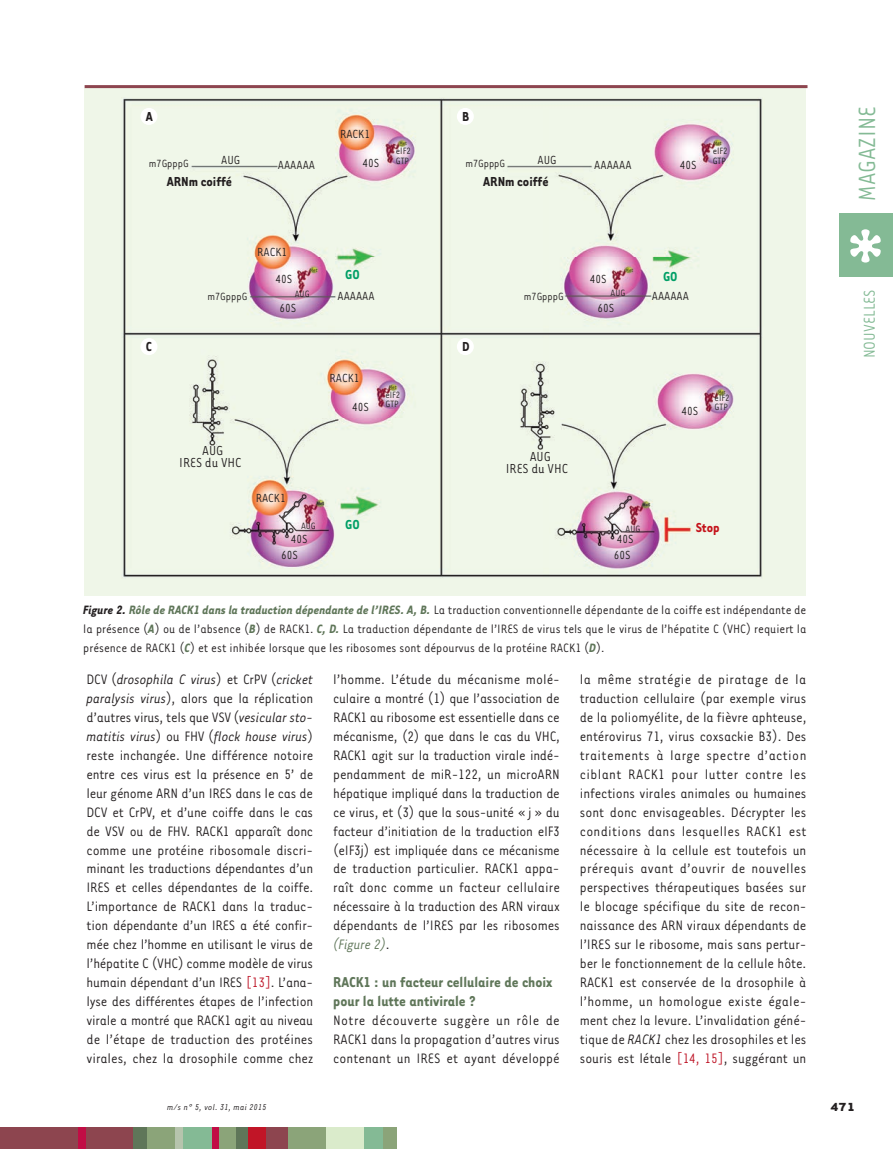
<style>
.page{position:relative;width:893px;height:1149px;background:#fff}
.page>*{position:absolute;margin:0;border:0;box-sizing:border-box;transform-origin:0 0}
.t1{font:27px "Tarzana Narrow";color:#84ba95}
.t2{font:18px "Tarzana Narrow";color:#84ba95}
.t3{font:700 16.5px/18.9px "Tarzana Narrow";color:#5f7659}
.t4{font:15.75px/18.9px "Tarzana Narrow";letter-spacing:-.005em;color:#231f20;text-align:justify}
.t5{font:700 15px "Tarzana Narrow";color:#231f20}
.t6{font:15px "Tarzana Narrow";color:#231f20}
.t7{font:700 15px "Tarzana Narrow";color:#009f66}
.t8{font:700 15px "Tarzana Narrow";color:#c4121a}
.t9{font:13.95px/18.9px "Tarzana Narrow";color:#231f20;text-align:justify}
.t10{font:13.5px "Tarzana Narrow";color:#231f20}
.t11{font:700 13.5px "Tarzana Wide";color:#231f20}
.t12{font:12px "Tarzana Narrow";color:#231f20}
.t13{font:10.5px/9px "Tarzana Narrow";color:#231f20}
.t14{font:italic 9.75px "Tarzana Narrow";letter-spacing:.025em;color:#231f20}
.t15{font:6px "Tarzana Narrow";color:#231f20}
.s1{font-weight:700;font-style:italic}
.s2{font-weight:700;font-style:italic;color:#5f7659}
.s3{font-style:italic}
.s4{color:#bf182a}
.s5{font-style:italic;color:#5f7659}
</style>
<div class="page">
<div style="left:0;top:1127px;width:134px;height:21px;background:#8d454f"></div>
<div style="left:235px;top:1127px;width:13px;height:21px;background:#5f7659"></div>
<div style="left:78px;top:1127px;width:7px;height:21px;background:#c10d45"></div>
<div style="left:133px;top:1127px;width:22px;height:21px;background:#5f7659"></div>
<div style="left:147px;top:1127px;width:29px;height:21px;background:#8ba479"></div>
<div style="left:175px;top:1127px;width:8px;height:21px;background:#b6c4ad"></div>
<div style="left:183px;top:1127px;width:30px;height:21px;background:#84ba95"></div>
<div style="left:217px;top:1127px;width:19px;height:21px;background:#8ba479"></div>
<div style="left:213px;top:1127px;width:6px;height:21px;background:#c10d45"></div>
<div style="left:248px;top:1127px;width:27px;height:21px;background:#c11527"></div>
<div style="left:287px;top:1127px;width:39px;height:21px;background:#8ba479"></div>
<div style="left:267px;top:1127px;width:21px;height:21px;background:#8d454f"></div>
<div style="left:326px;top:1127px;width:38px;height:21px;background:#daebcb"></div>
<div style="left:364px;top:1127px;width:20px;height:21px;background:#84ba95"></div>
<div style="left:383px;top:1127px;width:14px;height:21px;background:#8ba479"></div>
<div style="left:840px;top:213px;width:53px;height:63px;background:#84ba95"></div>
<svg style="left:850px;top:229px;width:31px;height:33px"></svg>
<div style="left:85px;top:88px;width:721px;height:507px;background:#eff6e8"></div>
<img style="left:123px;top:98px;width:639px;height:480px">
<div style="left:140px;top:108px;width:17px;height:17px;background:#fff;border-radius:50%"></div>
<div style="left:457px;top:108px;width:17px;height:17px;background:#fff;border-radius:50%"></div>
<div style="left:140px;top:338px;width:17px;height:17px;background:#fff;border-radius:50%"></div>
<div style="left:457px;top:338px;width:17px;height:17px;background:#fff;border-radius:50%"></div>
<hr style="left:85px;top:85px;width:722px;height:3px;background:#8d454f">
<p class="t5" style="left:146px;top:107px;width:9px">A</p>
<p class="t5" style="left:462px;top:107px;width:9px">B</p>
<p class="t10" style="left:221px;top:152px;width:21px">AUG</p>
<p class="t5" style="left:167px;top:172px;width:67px">ARNm coiffé</p>
<p class="t12" style="left:149px;top:156px;width:41px">m7GpppG</p>
<p class="t10" style="left:278px;top:157px;width:39px">AAAAAA</p>
<p class="t10" style="left:340px;top:125px;width:31px">RACK1</p>
<p class="t10" style="left:363px;top:155px;width:18px">40S</p>
<p class="t15" style="left:399px;top:140px;width:9px">Met</p>
<p class="t13" style="left:396px;top:146px;width:16px">elF2<br>GTP</p>
<p class="t10" style="left:538px;top:152px;width:21px">AUG</p>
<p class="t5" style="left:483px;top:172px;width:67px">ARNm coiffé</p>
<p class="t12" style="left:465px;top:156px;width:41px">m7GpppG</p>
<p class="t10" style="left:594px;top:157px;width:39px">AAAAAA</p>
<p class="t10" style="left:680px;top:157px;width:18px">40S</p>
<p class="t15" style="left:714px;top:140px;width:9px">Met</p>
<p class="t13" style="left:713px;top:146px;width:16px">elF2<br>GTP</p>
<p class="t10" style="left:257px;top:244px;width:31px">RACK1</p>
<p class="t10" style="left:276px;top:270px;width:18px">40S</p>
<p class="t15" style="left:310px;top:267px;width:9px">Met</p>
<p class="t7" style="left:345px;top:265px;width:16px">GO</p>
<p class="t10" style="left:590px;top:270px;width:18px">40S</p>
<p class="t15" style="left:626px;top:267px;width:9px">Met</p>
<p class="t7" style="left:663px;top:267px;width:16px">GO</p>
<p class="t13" style="left:610px;top:288px;width:16px">AUG</p>
<p class="t13" style="left:295px;top:288px;width:16px">AUG</p>
<p class="t10" style="left:337px;top:287px;width:39px">AAAAAA</p>
<p class="t10" style="left:652px;top:287px;width:39px">AAAAAA</p>
<p class="t12" style="left:208px;top:289px;width:41px">m7GpppG</p>
<p class="t12" style="left:524px;top:289px;width:41px">m7GpppG</p>
<p class="t10" style="left:279px;top:300px;width:18px">60S</p>
<p class="t10" style="left:597px;top:300px;width:18px">60S</p>
<p class="t5" style="left:146px;top:337px;width:7px">C</p>
<p class="t5" style="left:462px;top:337px;width:9px">D</p>
<p class="t6" style="left:202px;top:441px;width:23px">AUG</p>
<p class="t6" style="left:179px;top:453px;width:64px">IRES du VHC</p>
<p class="t10" style="left:256px;top:490px;width:31px">RACK1</p>
<p class="t10" style="left:330px;top:370px;width:31px">RACK1</p>
<p class="t10" style="left:352px;top:399px;width:18px">40S</p>
<p class="t15" style="left:389px;top:383px;width:9px">Met</p>
<p class="t13" style="left:385px;top:390px;width:16px">elF2<br>GTP</p>
<p class="t6" style="left:530px;top:447px;width:23px">AUG</p>
<p class="t6" style="left:506px;top:459px;width:64px">IRES du VHC</p>
<p class="t15" style="left:316px;top:499px;width:9px">Met</p>
<p class="t15" style="left:642px;top:500px;width:9px">Met</p>
<p class="t10" style="left:681px;top:402px;width:18px">40S</p>
<p class="t15" style="left:718px;top:388px;width:9px">Met</p>
<p class="t13" style="left:715px;top:393px;width:16px">elF2<br>GTP</p>
<p class="t7" style="left:345px;top:514px;width:16px">GO</p>
<p class="t8" style="left:696px;top:517px;width:26px">Stop</p>
<p class="t13" style="left:301px;top:520px;width:16px">AUG</p>
<p class="t13" style="left:626px;top:523px;width:16px">AUG</p>
<p class="t10" style="left:291px;top:530px;width:18px">40S</p>
<p class="t10" style="left:617px;top:530px;width:18px">40S</p>
<p class="t10" style="left:281px;top:546px;width:18px">60S</p>
<p class="t10" style="left:614px;top:546px;width:18px">60S</p>
<p class="t9" style="left:83px;top:599px;width:725px"><span class="s1">Figure 2.</span> <span class="s2">Rôle de RACK1 dans la traduction dépendante de l’IRES. A, B.</span> La traduction conventionnelle dépendante de la coiffe est indépendante de la présence (<span class="s2">A</span>) ou de l’absence (<span class="s2">B</span>) de RACK1. <span class="s2">C, D.</span> La traduction dépendante de l’IRES de virus tels que le virus de l’hépatite C (VHC) requiert la présence de RACK1 (<span class="s2">C</span>) et est inhibée lorsque que les ribosomes sont dépourvus de la protéine RACK1 (<span class="s2">D</span>).</p>
<p class="t4" style="left:87px;top:669px;width:228px">DCV (<span class="s3">drosophila C virus</span>) et CrPV (<span class="s3">cricket paralysis virus</span>), alors que la réplication d’autres virus, tels que VSV (<span class="s3">vesicular sto&shy;matitis virus</span>) ou FHV (<span class="s3">flock house virus</span>) reste inchangée. Une différence notoire entre ces virus est la présence en 5’ de leur génome ARN d’un IRES dans le cas de DCV et CrPV, et d’une coiffe dans le cas de VSV ou de FHV. RACK1 apparaît donc comme une protéine ribosomale discri&shy;minant les traductions dépendantes d’un IRES et celles dépendantes de la coiffe.<br>L’importance de RACK1 dans la traduc&shy;tion dépendante d’un IRES a été confir&shy;mée chez l’homme en utilisant le virus de l’hépatite C (VHC) comme modèle de virus humain dépendant d’un IRES <span class="s4">[13]</span>. L’ana&shy;lyse des différentes étapes de l’infection virale a montré que RACK1 agit au niveau de l’étape de traduction des protéines virales, chez la drosophile comme chez</p>
<p class="t14" style="left:167px;top:1100px;width:101px">m/s n° 5, vol. 31, mai 2015</p>
<p class="t4" style="left:333px;top:669px;width:228px">l’homme. L’étude du mécanisme molé&shy;culaire a montré (1) que l’association de RACK1 au ribosome est essentielle dans ce mécanisme, (2) que dans le cas du VHC, RACK1 agit sur la traduction virale indé&shy;pendamment de miR-122, un microARN hépatique impliqué dans la traduction de ce virus, et (3) que la sous-unité « j » du facteur d’initiation de la traduction eIF3 (eIF3j) est impliquée dans ce mécanisme de traduction particulier. RACK1 appa&shy;raît donc comme un facteur cellulaire nécessaire à la traduction des ARN viraux dépendants de l’IRES par les ribosomes <span class="s5">(Figure 2)</span>.</p>
<p class="t3" style="left:333px;top:971px;width:221px">RACK1 : un facteur cellulaire de choix pour la lutte antivirale ?</p>
<p class="t4" style="left:333px;top:1009px;width:228px">Notre découverte suggère un rôle de RACK1 dans la propagation d’autres virus contenant un IRES et ayant développé</p>
<p class="t4" style="left:580px;top:669px;width:228px">la même stratégie de piratage de la traduction cellulaire (par exemple virus de la poliomyélite, de la fièvre aphteuse, entérovirus 71, virus coxsackie B3). Des traitements à large spectre d’action ciblant RACK1 pour lutter contre les infections virales animales ou humaines sont donc envisageables. Décrypter les conditions dans lesquelles RACK1 est nécessaire à la cellule est toutefois un prérequis avant d’ouvrir de nouvelles perspectives thérapeutiques basées sur le blocage spécifique du site de recon&shy;naissance des ARN viraux dépendants de l’IRES sur le ribosome, mais sans pertur&shy;ber le fonctionnement de la cellule hôte.<br>RACK1 est conservée de la drosophile à l’homme, un homologue existe égale&shy;ment chez la levure. L’invalidation géné&shy;tique de <span class="s3">RACK1</span> chez les drosophiles et les souris est létale <span class="s4">[14, 15]</span>, suggérant un</p>
<h1 class="t1" style="left:851px;top:201px;width:96px;rotate:-90deg">MAGAZINE</h1>
<p class="t2" style="left:859px;top:358px;width:70px;rotate:-90deg">NOUVELLES</p>
<p class="t11" style="left:830px;top:1097px;width:26px">471</p>
</div>
